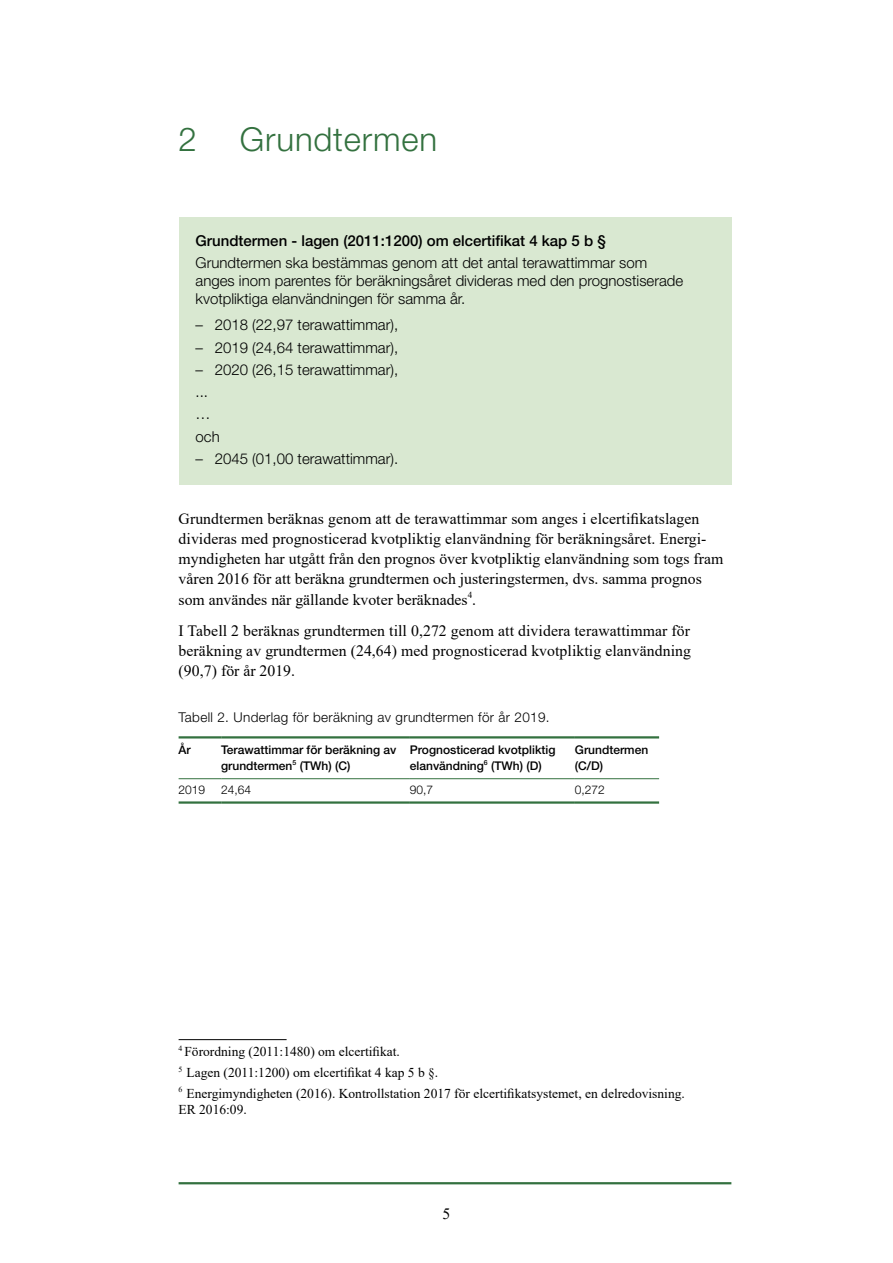
<style>
.page{position:relative;width:893px;height:1263px;background:#fff}
.page>*{position:absolute;margin:0;border:0;box-sizing:border-box;transform-origin:0 0}
.t1{font:300 33px "Helvetica Neue LT Std";letter-spacing:.025em;color:#33713f}
.t2{font:15.75px/20.2px "Times New Roman";color:#000}
.t3{font:300 15px/22.2px "Helvetica Neue LT Std";color:#000}
.t4{font:500 15px "Helvetica Neue LT Std";color:#000}
.t5{font:13.5px/20.7px "Times New Roman";color:#000}
.t6{font:300 13.5px "Helvetica Neue LT Std";letter-spacing:.025em;color:#000}
.t7{font:500 12px/15.8px "Helvetica Neue LT Std";color:#000}
.t8{font:300 12px "Helvetica Neue LT Std";color:#000}
</style>
<div class="page">
<hr style="left:179px;top:1182px;width:552px;height:2px;background:#33713f">
<div style="left:179px;top:218px;width:552px;height:267px;background:#d9e8d1"></div>
<hr style="left:179px;top:736px;width:42px;height:2px;background:#33713f">
<hr style="left:221px;top:736px;width:189px;height:2px;background:#33713f">
<hr style="left:410px;top:736px;width:165px;height:2px;background:#33713f">
<hr style="left:575px;top:736px;width:84px;height:2px;background:#33713f">
<hr style="left:179px;top:778px;width:42px;height:1px;background:#33713f">
<hr style="left:221px;top:778px;width:189px;height:1px;background:#33713f">
<hr style="left:410px;top:778px;width:165px;height:1px;background:#33713f">
<hr style="left:575px;top:778px;width:84px;height:1px;background:#33713f">
<hr style="left:179px;top:801px;width:42px;height:3px;background:#33713f">
<hr style="left:221px;top:801px;width:189px;height:3px;background:#33713f">
<hr style="left:410px;top:801px;width:165px;height:3px;background:#33713f">
<hr style="left:575px;top:801px;width:84px;height:3px;background:#33713f">
<hr style="left:179px;top:1039px;width:108px;height:1px;background:#000">
<h1 class="t1" style="left:179px;top:119px;width:20px">2</h1>
<h1 class="t1" style="left:240px;top:119px;width:199px">Grundtermen</h1>
<p class="t4" style="left:196px;top:231px;width:412px">Grundtermen - lagen (2011:1200) om elcertifikat 4 kap 5 b §</p>
<p class="t3" style="left:196px;top:253px;width:489px;line-height:18px">Grundtermen ska bestämmas genom att det antal terawattimmar som anges inom parentes för beräkningsåret divideras med den prognostiserade kvotpliktiga elanvändningen för samma år.</p>
<p class="t3" style="left:196px;top:314px;width:204px">– 2018 (22,97 terawattimmar),</p>
<p class="t3" style="left:196px;top:336px;width:204px">– 2019 (24,64 terawattimmar),</p>
<p class="t3" style="left:196px;top:358px;width:204px">– 2020 (26,15 terawattimmar), ...<br>…<br>och</p>
<p class="t3" style="left:196px;top:447px;width:204px">– 2045 (01,00 terawattimmar).</p>
<p class="t2" style="left:179px;top:508px;width:546px">Grundtermen beräknas genom att de terawattimmar som anges i elcertifikatslagen divideras med prognosticerad kvotpliktig elanvändning för beräkningsåret. Energi&shy;myndigheten har utgått från den prognos över kvotpliktig elanvändning som togs fram våren 2016 för att beräkna grundtermen och justeringstermen, dvs. samma prognos som användes när gällande kvoter beräknades<sup>4</sup>.</p>
<p class="t2" style="left:179px;top:620px;width:514px;text-align:justify">I Tabell 2 beräknas grundtermen till 0,272 genom att dividera terawattimmar för beräkning av grundtermen (24,64) med prognosticerad kvotpliktig elanvändning (90,7) för år 2019.</p>
<p class="t6" style="left:179px;top:709px;width:386px">Tabell 2. Underlag för beräkning av grundtermen för år 2019.<sup>5</sup> <sup>6</sup></p>
<p class="t7" style="left:179px;top:742px;width:14px">År</p>
<p class="t7" style="left:221px;top:742px;width:177px">Terawattimmar för beräkning av grundtermen<sup>5</sup> (TWh) (C)</p>
<p class="t7" style="left:410px;top:742px;width:147px">Prognosticerad kvotpliktig elanvändning<sup>6</sup> (TWh) (D)</p>
<p class="t7" style="left:575px;top:742px;width:75px">Grundtermen (C/D)</p>
<p class="t8" style="left:179px;top:782px;width:28px">2019</p>
<p class="t8" style="left:221px;top:782px;width:32px">24,64</p>
<p class="t8" style="left:410px;top:782px;width:25px">90,7</p>
<p class="t8" style="left:575px;top:782px;width:32px">0,272</p>
<p class="t5" style="left:179px;top:1041px;width:508px"><sup>4</sup> Förordning (2011:1480) om elcertifikat.<br><sup>5</sup> Lagen (2011:1200) om elcertifikat 4 kap 5 b §.<br><sup>6</sup> Energimyndigheten (2016). Kontrollstation 2017 för elcertifikatsystemet, en delredovisning.</p>
<p class="t5" style="left:179px;top:1099px;width:70px">ER 2016:09.</p>
<p class="t2" style="left:443px;top:1203px;width:9px">5</p>
</div>
